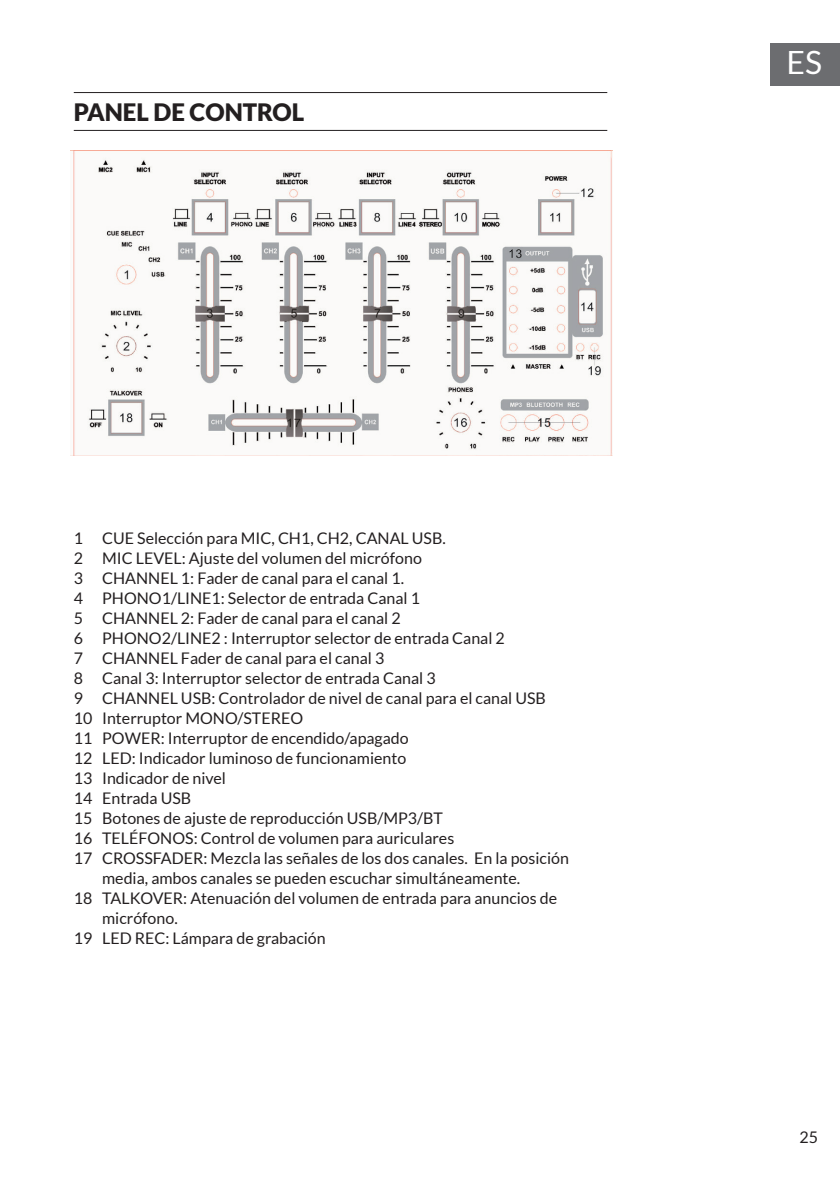
<style>
.page{position:relative;width:840px;height:1191px;background:#fff}
.page>*{position:absolute;margin:0;border:0;box-sizing:border-box;transform-origin:0 0}
.t1{font:32px "Lato";color:#fff}
.t2{font:900 24px "Lato";color:#231f20}
.t3{font:16px "Lato";color:#231f20}
</style>
<div class="page">
<div style="left:770px;top:43px;width:69px;height:42px;background:#6c6d70"></div>
<hr style="left:74px;top:92px;width:533px;height:1px;background:#231f20">
<hr style="left:74px;top:130px;width:533px;height:1px;background:#231f20">
<img style="left:71px;top:150px;width:541px;height:305px">
<h2 class="t2" style="left:74px;top:99px;width:232px">PANEL DE CONTROL</h2>
<p class="t3" style="left:74px;top:529px;width:373px">1 CUE Selección para MIC, CH1, CH2, CANAL USB.</p>
<p class="t3" style="left:74px;top:549px;width:349px">2 MIC LEVEL: Ajuste del volumen del micrófono</p>
<p class="t3" style="left:74px;top:569px;width:332px">3 CHANNEL 1: Fader de canal para el canal 1.</p>
<p class="t3" style="left:74px;top:589px;width:347px">4 PHONO1/LINE1: Selector de entrada Canal 1</p>
<p class="t3" style="left:74px;top:609px;width:328px">5 CHANNEL 2: Fader de canal para el canal 2</p>
<p class="t3" style="left:74px;top:629px;width:432px">6 PHONO2/LINE2 : Interruptor selector de entrada Canal 2</p>
<p class="t3" style="left:74px;top:649px;width:312px">7 CHANNEL Fader de canal para el canal 3</p>
<p class="t3" style="left:74px;top:669px;width:363px">8 Canal 3: Interruptor selector de entrada Canal 3</p>
<p class="t3" style="left:74px;top:689px;width:473px">9 CHANNEL USB: Controlador de nivel de canal para el canal USB</p>
<p class="t3" style="left:74px;top:709px;width:231px">10 Interruptor MONO/STEREO</p>
<p class="t3" style="left:74px;top:729px;width:336px">11 POWER: Interruptor de encendido/apagado</p>
<p class="t3" style="left:74px;top:749px;width:334px">12 LED: Indicador luminoso de funcionamiento</p>
<p class="t3" style="left:74px;top:769px;width:154px">13 Indicador de nivel</p>
<p class="t3" style="left:74px;top:789px;width:119px">14 Entrada USB</p>
<p class="t3" style="left:74px;top:809px;width:370px">15 Botones de ajuste de reproducción USB/MP3/BT</p>
<p class="t3" style="left:74px;top:829px;width:382px">16 TELÉFONOS: Control de volumen para auriculares</p>
<p class="t3" style="left:74px;top:849px;width:496px">17 CROSSFADER: Mezcla las señales de los dos canales. En la posición</p>
<p class="t3" style="left:102px;top:869px;width:419px">media, ambos canales se pueden escuchar simultáneamente.</p>
<p class="t3" style="left:74px;top:889px;width:484px">18 TALKOVER: Atenuación del volumen de entrada para anuncios de</p>
<p class="t3" style="left:102px;top:909px;width:77px">micrófono.</p>
<p class="t3" style="left:74px;top:929px;width:253px">19 LED REC: Lámpara de grabación</p>
<h1 class="t1" style="left:786px;top:45px;width:37px">ES</h1>
<p class="t3" style="left:799px;top:1128px;width:20px">25</p>
</div>
